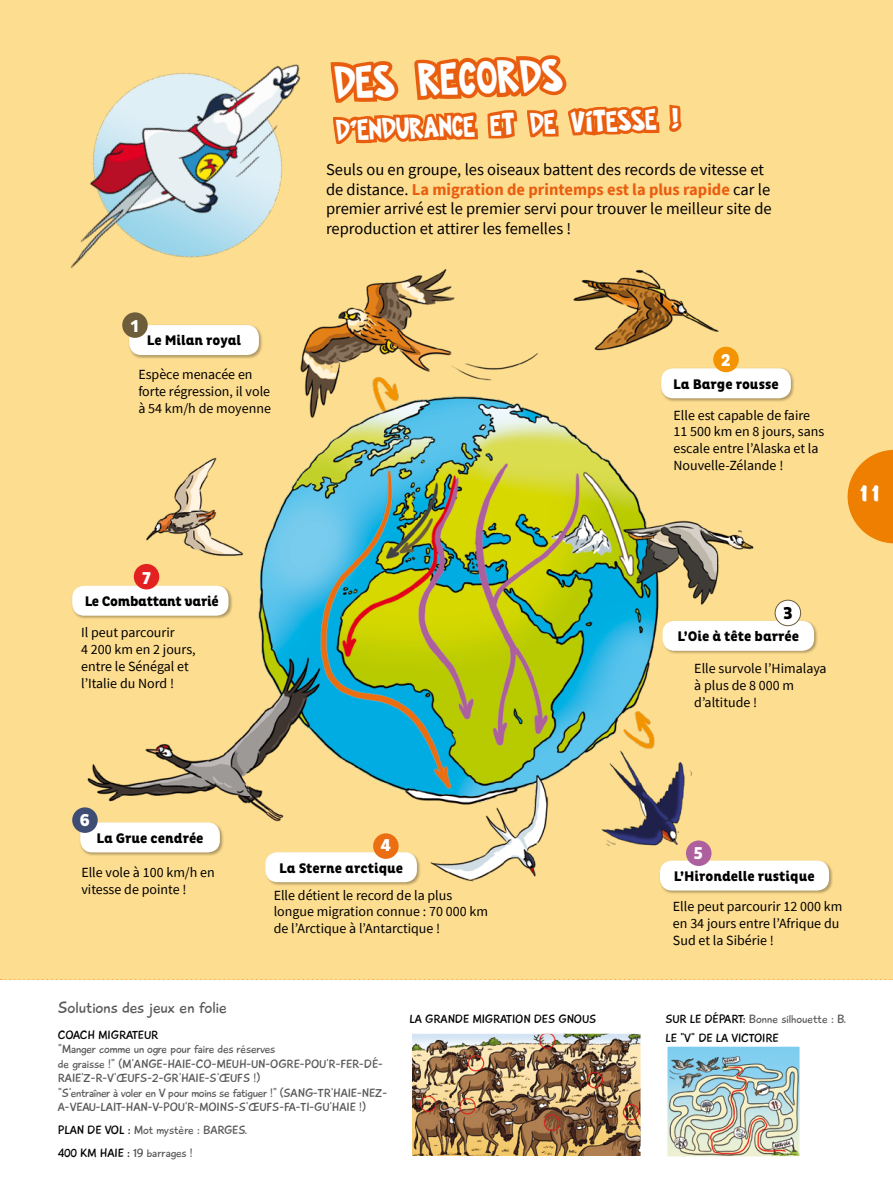
<style>
.page{position:relative;width:893px;height:1191px;background:#fddd90}
.page>*{position:absolute;margin:0;border:0;box-sizing:border-box;transform-origin:0 0}
.t1{font:46.5px "FOP Title Style Font";color:#fff}
.t2{font:30px "FOP Title Style Font";color:#fff}
.t3{font:24px "Dom Bold BT";color:#fff}
.t4{font:800 17.4px "Pluto Cond";color:#fff}
.t5{font:800 17.4px "Pluto Cond";color:#000}
.t6{font:16.5px/19.8px "Source Sans Pro";color:#000}
.t7{font:16.5px "Playtime With Hot Toddies";color:#58585a}
.t8{font:800 14.1px "Pluto Cond";color:#000}
.t9{font:800 14.1px "Pluto Cond";letter-spacing:-.02em;color:#000}
.t10{font:13.95px/16.8px "Source Sans Pro";color:#000}
.t11{font:12px/14.4px "Playtime With Hot Toddies";color:#58585a}
.t12{font:12px "Playtime With Hot Toddies";color:#000}
.s1{font-weight:700;color:#e95d0f}
.s2{color:#000}
</style>
<div class="page">
<svg style="left:347px;top:55px;width:335px;height:89px"></svg>
<img style="left:87px;top:269px;width:715px;height:613px">
<div style="left:660px;top:368px;width:135px;height:34px;background:#000;opacity:.3"></div>
<div style="left:661px;top:368px;width:130px;height:30px;background:#fff;border-radius:12px"></div>
<div style="left:713px;top:347px;width:26px;height:25px;background:#f39400;border-radius:50%"></div>
<div style="left:265px;top:851px;width:156px;height:35px;background:#000;opacity:.3"></div>
<div style="left:265px;top:852px;width:152px;height:30px;background:#fff;border-radius:12px"></div>
<div style="left:373px;top:833px;width:26px;height:26px;background:#eb6e12;border-radius:50%"></div>
<div style="left:659px;top:860px;width:174px;height:34px;background:#000;opacity:.3"></div>
<div style="left:660px;top:860px;width:169px;height:30px;background:#fff;border-radius:12px"></div>
<div style="left:686px;top:840px;width:25px;height:26px;background:#ae609e;border-radius:50%"></div>
<div style="left:80px;top:821px;width:144px;height:35px;background:#000;opacity:.3"></div>
<div style="left:80px;top:822px;width:140px;height:30px;background:#fff;border-radius:12px"></div>
<div style="left:72px;top:807px;width:26px;height:26px;background:#3e4d73;border-radius:50%"></div>
<div style="left:71px;top:585px;width:162px;height:34px;background:#000;opacity:.3"></div>
<div style="left:72px;top:586px;width:157px;height:29px;background:#fff;border-radius:12px"></div>
<div style="left:134px;top:564px;width:25px;height:25px;background:#e32121;border-radius:50%"></div>
<div style="left:128px;top:324px;width:135px;height:35px;background:#000;opacity:.3"></div>
<div style="left:129px;top:325px;width:130px;height:30px;background:#fff;border-radius:12px"></div>
<div style="left:662px;top:620px;width:156px;height:35px;background:#000;opacity:.3"></div>
<div style="left:662px;top:621px;width:152px;height:30px;background:#fff;border-radius:12px"></div>
<div style="left:775px;top:600px;width:26px;height:25px;background:#fff;border-radius:50%"></div>
<div style="left:775px;top:600px;width:26px;height:26px;border:1px solid #6d5d3b;border-radius:50%"></div>
<img style="left:70px;top:62px;width:277px;height:279px">
<svg style="left:848px;top:450px;width:45px;height:93px"></svg>
<svg style="left:1px;top:979px;width:892px;height:1px"></svg>
<div style="left:0;top:980px;width:893px;height:211px;background:#fff"></div>
<img style="left:413px;top:1034px;width:227px;height:121px">
<div style="left:410px;top:1031px;width:233px;height:127px;border:2px solid #fff"></div>
<img style="left:668px;top:1047px;width:131px;height:108px">
<div style="left:665px;top:1044px;width:137px;height:114px;border:2px solid #fff"></div>
<p class="t4" style="left:131px;top:316px;width:10px">1</p>
<p class="t8" style="left:147px;top:332px;width:96px">Le Milan royal</p>
<p class="t10" style="left:138px;top:366px;width:134px">Espèce menacée en forte régression, il vole à 54 km/h de moyenne</p>
<p class="t4" style="left:142px;top:568px;width:10px">7</p>
<p class="t9" style="left:85px;top:593px;width:136px">Le Combattant varié</p>
<p class="t10" style="left:81px;top:624px;width:116px">Il peut parcourir<br>4 200 km en 2 jours, entre le Sénégal et l’Italie du Nord !</p>
<p class="t1" style="left:333px;top:61px;width:230px;rotate:-2deg">Des records</p>
<p class="t2" style="left:335px;top:116px;width:344px;rotate:-2deg">d’endurance et de vitesse !</p>
<p class="t6" style="left:326px;top:159px;width:447px">Seuls ou en groupe, les oiseaux battent des records de vitesse et de distance. <span class="s1">La migration de printemps est la plus rapide</span> car le premier arrivé est le premier servi pour trouver le meilleur site de reproduction et attirer les femelles !</p>
<p class="t4" style="left:721px;top:350px;width:12px">2</p>
<p class="t8" style="left:673px;top:376px;width:107px">La Barge rousse</p>
<p class="t10" style="left:673px;top:406px;width:152px">Elle est capable de faire<br>11 500 km en 8 jours, sans escale entre l’Alaska et la<br>Nouvelle-Zélande !</p>
<p class="t3" style="left:858px;top:478px;width:25px">11</p>
<p class="t5" style="left:783px;top:603px;width:11px">3</p>
<p class="t8" style="left:677px;top:628px;width:123px">L’Oie à tête barrée</p>
<p class="t10" style="left:694px;top:660px;width:134px">Elle survole l’Himalaya à plus de 8 000 m d’altitude !</p>
<p class="t4" style="left:80px;top:810px;width:12px">6</p>
<p class="t8" style="left:97px;top:830px;width:109px">La Grue cendrée</p>
<p class="t10" style="left:81px;top:864px;width:135px">Elle vole à 100 km/h en vitesse de pointe !</p>
<p class="t4" style="left:380px;top:835px;width:12px">4</p>
<p class="t8" style="left:279px;top:859px;width:125px">La Sterne arctique</p>
<p class="t10" style="left:274px;top:886px;width:216px">Elle détient le record de la plus longue migration connue : 70 000 km de l’Arctique à l’Antarctique !</p>
<p class="t4" style="left:693px;top:843px;width:11px">5</p>
<p class="t8" style="left:674px;top:868px;width:142px">L’Hirondelle rustique</p>
<p class="t10" style="left:673px;top:898px;width:171px">Elle peut parcourir 12 000 km en 34 jours entre l’Afrique du<br>Sud et la Sibérie !</p>
<p class="t7" style="left:58px;top:997px;width:171px">Solutions des jeux en folie</p>
<p class="t12" style="left:58px;top:1027px;width:102px">COACH MIGRATEUR</p>
<p class="t11" style="left:58px;top:1042px;width:219px">"Manger comme un ogre pour faire des réserves</p>
<p class="t11" style="left:58px;top:1056px;width:326px">de graisse !" (M'ANGE-HAIE-CO-MEUH-UN-OGRE-POU'R-FER-DÉ-<br>RAIE'Z-R-V'ŒUFS-2-GR'HAIE-S'ŒUFS !)</p>
<p class="t11" style="left:58px;top:1085px;width:331px">"S'entraîner à voler en V pour moins se fatiguer !" (SANG-TR'HAIE-NEZ-<br>A-VEAU-LAIT-HAN-V-POU'R-MOINS-S'ŒUFS-FA-TI-GU'HAIE !)</p>
<p class="t11" style="left:58px;top:1122px;width:191px"><span class="s2">PLAN DE VOL :</span> Mot mystère : BARGES.</p>
<p class="t11" style="left:58px;top:1145px;width:136px"><span class="s2">400 KM HAIE :</span> 19 barrages !</p>
<p class="t12" style="left:410px;top:1011px;width:188px">LA GRANDE MIGRATION DES GNOUS</p>
<p class="t11" style="left:665px;top:1011px;width:183px"><span class="s2">SUR LE DÉPART:</span> Bonne silhouette : B.</p>
<p class="t12" style="left:665px;top:1030px;width:115px">LE "V" DE LA VICTOIRE</p>
</div>
